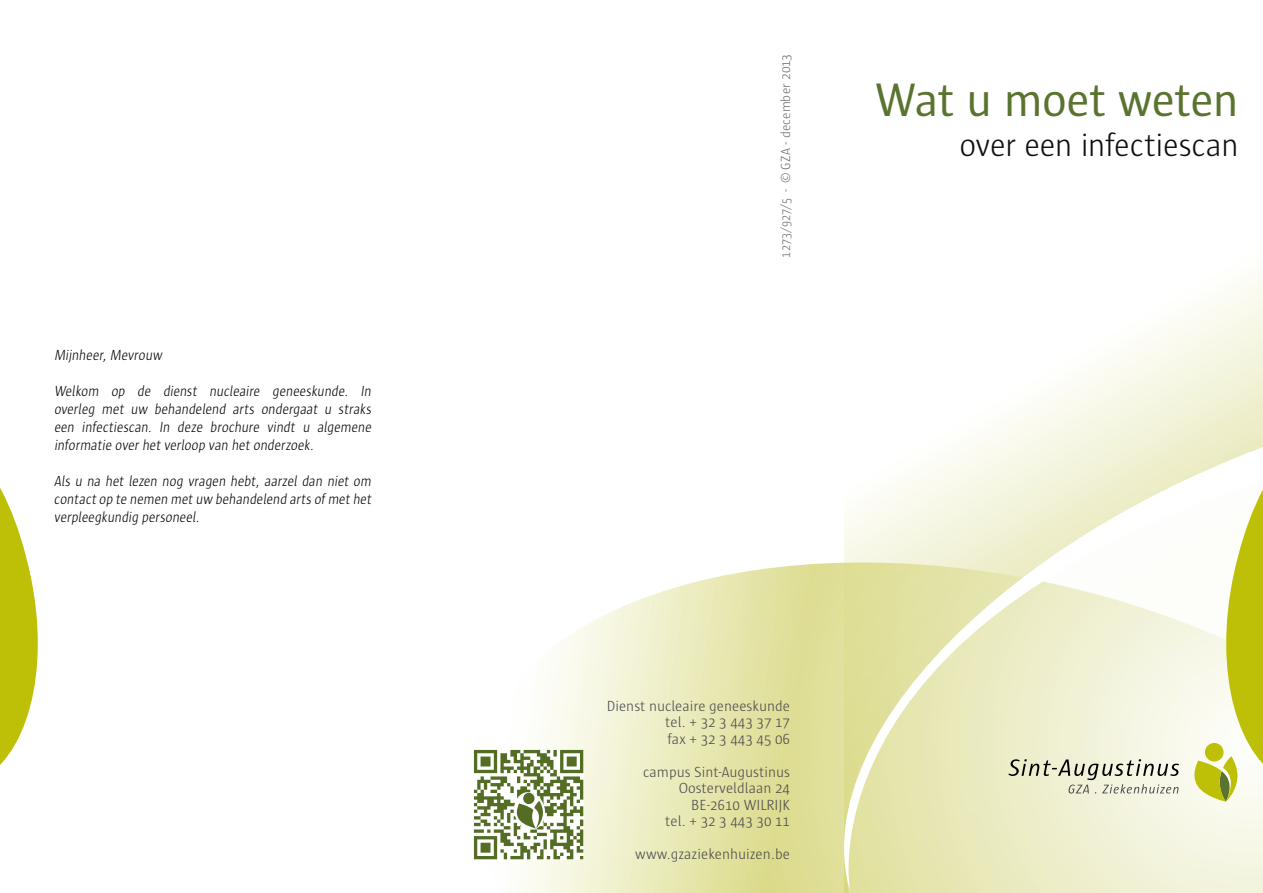
<style>
.page{position:relative;width:1263px;height:893px;background:#fff}
.page>*{position:absolute;margin:0;border:0;box-sizing:border-box;transform-origin:0 0}
.Covertitel{font:48px "Sun";letter-spacing:-.015em;color:#5a732f}
.Coversubtitel{font:300 33px "Sun";letter-spacing:-.015em;color:#0f100c}
.Body_italic{font:300 15px/18px "Sun";color:#000;text-align:justify;scale:.9 1}
.Adresgegevens{font:300 15px "Sun";color:#4b4b4d}
.t1{font:300 13.5px "Sun";color:#707172;scale:.9 1}
</style>
<div class="page">
<svg style="left:473px;top:565px;width:790px;height:328px"></svg>
<svg style="left:474px;top:750px;width:109px;height:109px"></svg>
<svg style="left:0;top:488px;width:38px;height:277px"></svg>
<svg style="left:795px;top:327px;width:468px;height:564px"></svg>
<svg style="left:1190px;top:446px;width:73px;height:356px"></svg>
<svg style="left:1008px;top:759px;width:171px;height:34px;background:#cfcfba"></svg>
<p class="Body_italic" style="left:54px;top:346px;width:124px">Mijnheer, Mevrouw</p>
<p class="Body_italic" style="left:54px;top:382px;width:356px">Welkom op de dienst nucleaire geneeskunde. In overleg met uw behandelend arts ondergaat u straks een infectiescan. In deze brochure vindt u algemene informatie over het verloop van het onderzoek.</p>
<p class="Body_italic" style="left:54px;top:472px;width:356px">Als u na het lezen nog vragen hebt, aarzel dan niet om contact op te nemen met uw behandelend arts of met het verpleegkundig personeel.</p>
<p class="t1" style="left:778px;top:258px;width:228px;rotate:-90deg">1273/927/5 - © GZA - december 2013</p>
<p class="Covertitel" style="left:875px;top:74px;width:365px">Wat u moet weten</p>
<p class="Coversubtitel" style="left:959px;top:127px;width:281px">over een infectiescan</p>
<p class="Adresgegevens" style="left:607px;top:698px;width:185px">Dienst nucleaire geneeskunde</p>
<p class="Adresgegevens" style="left:665px;top:714px;width:126px">tel. + 32 3 443 37 17</p>
<p class="Adresgegevens" style="left:667px;top:731px;width:124px">fax + 32 3 443 45 06</p>
<p class="Adresgegevens" style="left:643px;top:764px;width:148px">campus Sint-Augustinus</p>
<p class="Adresgegevens" style="left:679px;top:780px;width:113px">Oosterveldlaan 24</p>
<p class="Adresgegevens" style="left:691px;top:797px;width:100px">BE-2610 WILRIJK</p>
<p class="Adresgegevens" style="left:665px;top:813px;width:126px">tel. + 32 3 443 30 11</p>
<p class="Adresgegevens" style="left:635px;top:846px;width:156px">www.gzaziekenhuizen.be</p>
</div>
